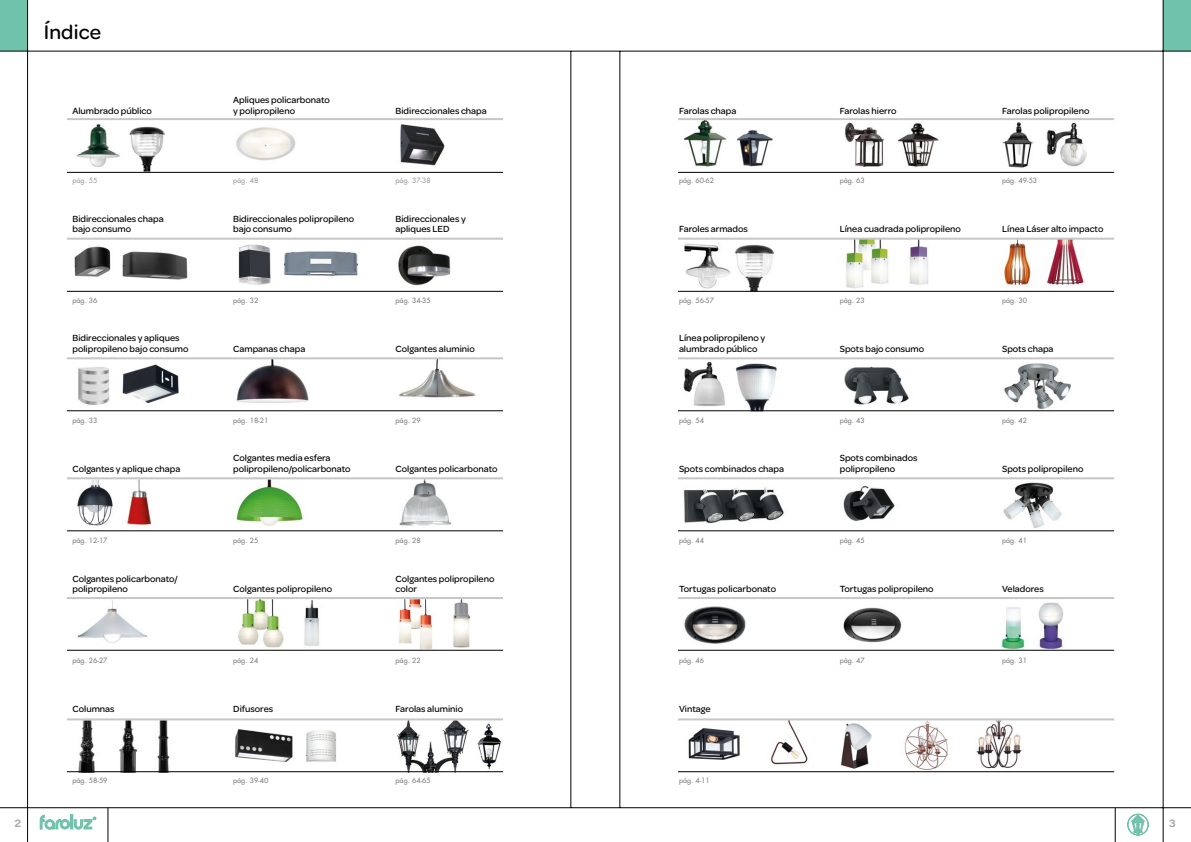
<style>
.page{position:relative;width:1191px;height:842px;background:#fff}
.page>*{position:absolute;margin:0;border:0;box-sizing:border-box;transform-origin:0 0}
.t1{font:500 21px "Omnes Carrefour";letter-spacing:.01em;color:#000}
.t2{font:600 11px "Acumin Pro Wide";color:#a8a8a7}
.t3{font:500 9.5px/10.5px "Omnes Carrefour";color:#000}
.t4{font:7px "Futura Std";color:#706f6f}
.t5{font:7px "Futura Std";color:#909090}
</style>
<div class="page">
<img style="left:0;top:0;width:1191px;height:842px">
<svg style="left:1127px;top:814px;width:21px;height:21px"></svg>
<svg style="left:40px;top:815px;width:56px;height:14px"></svg>
<div style="left:0;top:0;width:28px;height:51px;background:#71c2ab"></div>
<div style="left:1163px;top:0;width:28px;height:51px;background:#71c2ab"></div>
<hr style="left:108px;top:808px;width:1px;height:34px;background:#000">
<hr style="left:1115px;top:808px;width:1px;height:34px;background:#000">
<hr style="left:27px;top:0;width:1px;height:842px;background:#000">
<hr style="left:0;top:807px;width:594px;height:1px;background:#000">
<hr style="left:0;top:51px;width:594px;height:1px;background:#000">
<hr style="left:570px;top:51px;width:1px;height:757px;background:#000">
<hr style="left:1163px;top:0;width:1px;height:842px;background:#000">
<hr style="left:594px;top:807px;width:597px;height:1px;background:#000">
<hr style="left:594px;top:51px;width:597px;height:1px;background:#000">
<hr style="left:619px;top:51px;width:1px;height:757px;background:#000">
<hr style="left:67px;top:172px;width:436px;height:1px;background:#000">
<hr style="left:678px;top:172px;width:436px;height:1px;background:#000">
<hr style="left:67px;top:291px;width:436px;height:1px;background:#000">
<hr style="left:678px;top:291px;width:436px;height:1px;background:#000">
<hr style="left:67px;top:411px;width:436px;height:1px;background:#000">
<hr style="left:678px;top:411px;width:436px;height:1px;background:#000">
<hr style="left:67px;top:531px;width:436px;height:1px;background:#000">
<hr style="left:678px;top:531px;width:436px;height:1px;background:#000">
<hr style="left:67px;top:650px;width:436px;height:1px;background:#000">
<hr style="left:678px;top:650px;width:436px;height:1px;background:#000">
<hr style="left:67px;top:771px;width:436px;height:1px;background:#000">
<hr style="left:67px;top:718px;width:436px;height:2px;background:#c6c6c6">
<hr style="left:678px;top:718px;width:436px;height:2px;background:#c6c6c6">
<hr style="left:67px;top:597px;width:436px;height:2px;background:#c6c6c6">
<hr style="left:678px;top:597px;width:436px;height:2px;background:#c6c6c6">
<hr style="left:67px;top:477px;width:436px;height:2px;background:#c6c6c6">
<hr style="left:678px;top:477px;width:436px;height:2px;background:#c6c6c6">
<hr style="left:67px;top:357px;width:436px;height:2px;background:#c6c6c6">
<hr style="left:678px;top:357px;width:436px;height:2px;background:#c6c6c6">
<hr style="left:67px;top:238px;width:436px;height:2px;background:#c6c6c6">
<hr style="left:678px;top:238px;width:436px;height:2px;background:#c6c6c6">
<hr style="left:67px;top:118px;width:436px;height:2px;background:#c6c6c6">
<hr style="left:678px;top:118px;width:436px;height:2px;background:#c6c6c6">
<hr style="left:678px;top:771px;width:436px;height:1px;background:#000">
<h1 class="t1" style="left:44px;top:17px;width:59px">Índice</h1>
<p class="t3" style="left:233px;top:94px;width:98px">Apliques policarbonato y polipropileno</p>
<p class="t3" style="left:839px;top:105px;width:58px">Farolas hierro</p>
<p class="t3" style="left:72px;top:105px;width:81px">Alumbrado público</p>
<p class="t3" style="left:679px;top:105px;width:59px">Farolas chapa</p>
<p class="t3" style="left:395px;top:105px;width:93px">Bidireccionales chapa</p>
<p class="t3" style="left:1002px;top:105px;width:89px">Farolas polipropileno</p>
<p class="t5" style="left:233px;top:176px;width:27px">pág. 48</p>
<p class="t4" style="left:839px;top:176px;width:27px">pág. 63</p>
<p class="t5" style="left:395px;top:176px;width:37px">pág. 37-38</p>
<p class="t4" style="left:1002px;top:176px;width:37px">pág. 49-53</p>
<p class="t5" style="left:72px;top:176px;width:27px">pág. 55</p>
<p class="t4" style="left:679px;top:176px;width:37px">pág. 60-62</p>
<p class="t3" style="left:233px;top:213px;width:122px">Bidireccionales polipropileno bajo consumo</p>
<p class="t3" style="left:839px;top:223px;width:123px">Línea cuadrada polipropileno</p>
<p class="t3" style="left:72px;top:213px;width:93px">Bidireccionales chapa bajo consumo</p>
<p class="t3" style="left:679px;top:223px;width:70px">Faroles armados</p>
<p class="t3" style="left:395px;top:213px;width:72px">Bidireccionales y apliques LED</p>
<p class="t3" style="left:1002px;top:223px;width:103px">Línea Láser alto impacto</p>
<p class="t4" style="left:395px;top:296px;width:37px">pág. 34-35</p>
<p class="t4" style="left:1002px;top:296px;width:27px">pág. 30</p>
<p class="t4" style="left:72px;top:296px;width:27px">pág. 36</p>
<p class="t4" style="left:679px;top:296px;width:37px">pág. 56-57</p>
<p class="t4" style="left:233px;top:296px;width:27px">pág. 32</p>
<p class="t4" style="left:839px;top:296px;width:27px">pág. 23</p>
<p class="t3" style="left:72px;top:332px;width:117px">Bidireccionales y apliques polipropileno bajo consumo</p>
<p class="t3" style="left:679px;top:332px;width:88px">Línea polipropileno y alumbrado público</p>
<p class="t3" style="left:233px;top:343px;width:74px">Campanas chapa</p>
<p class="t3" style="left:839px;top:343px;width:86px">Spots bajo consumo</p>
<p class="t3" style="left:395px;top:343px;width:81px">Colgantes aluminio</p>
<p class="t3" style="left:1002px;top:343px;width:53px">Spots chapa</p>
<p class="t4" style="left:72px;top:416px;width:27px">pág. 33</p>
<p class="t4" style="left:679px;top:416px;width:27px">pág. 54</p>
<p class="t4" style="left:233px;top:416px;width:37px">pág. 18-21</p>
<p class="t4" style="left:839px;top:416px;width:27px">pág. 43</p>
<p class="t4" style="left:395px;top:416px;width:27px">pág. 29</p>
<p class="t4" style="left:1002px;top:416px;width:27px">pág. 42</p>
<p class="t3" style="left:233px;top:452px;width:119px">Colgantes media esfera polipropileno/policarbonato</p>
<p class="t3" style="left:839px;top:452px;width:79px">Spots combinados polipropileno</p>
<p class="t3" style="left:72px;top:463px;width:109px">Colgantes y aplique chapa</p>
<p class="t3" style="left:679px;top:463px;width:107px">Spots combinados chapa</p>
<p class="t3" style="left:395px;top:463px;width:104px">Colgantes policarbonato</p>
<p class="t3" style="left:1002px;top:463px;width:83px">Spots polipropileno</p>
<p class="t4" style="left:72px;top:536px;width:37px">pág. 12-17</p>
<p class="t4" style="left:679px;top:536px;width:27px">pág. 44</p>
<p class="t4" style="left:233px;top:536px;width:27px">pág. 25</p>
<p class="t4" style="left:839px;top:536px;width:27px">pág. 45</p>
<p class="t4" style="left:395px;top:536px;width:27px">pág. 28</p>
<p class="t4" style="left:1002px;top:536px;width:27px">pág. 41</p>
<p class="t3" style="left:72px;top:573px;width:107px">Colgantes policarbonato/ polipropileno</p>
<p class="t3" style="left:679px;top:583px;width:99px">Tortugas policarbonato</p>
<p class="t3" style="left:395px;top:573px;width:100px">Colgantes polipropileno color</p>
<p class="t3" style="left:1002px;top:583px;width:43px">Veladores</p>
<p class="t3" style="left:233px;top:583px;width:100px">Colgantes polipropileno</p>
<p class="t3" style="left:839px;top:583px;width:95px">Tortugas polipropileno</p>
<p class="t4" style="left:72px;top:656px;width:37px">pág. 26-27</p>
<p class="t4" style="left:679px;top:656px;width:27px">pág. 46</p>
<p class="t4" style="left:233px;top:656px;width:27px">pág. 24</p>
<p class="t4" style="left:839px;top:656px;width:27px">pág. 47</p>
<p class="t4" style="left:395px;top:656px;width:27px">pág. 22</p>
<p class="t4" style="left:1002px;top:656px;width:27px">pág. 31</p>
<p class="t3" style="left:233px;top:703px;width:42px">Difusores</p>
<p class="t3" style="left:72px;top:703px;width:44px">Columnas</p>
<p class="t3" style="left:679px;top:703px;width:33px">Vintage</p>
<p class="t3" style="left:395px;top:703px;width:69px">Farolas aluminio</p>
<p class="t4" style="left:72px;top:776px;width:37px">pág. 58-59</p>
<p class="t4" style="left:679px;top:776px;width:32px">pág. 4-11</p>
<p class="t4" style="left:233px;top:776px;width:37px">pág. 39-40</p>
<p class="t4" style="left:395px;top:776px;width:37px">pág. 64-65</p>
<p class="t2" style="left:15px;top:815px;width:8px">2</p>
<p class="t2" style="left:1168px;top:815px;width:9px">3</p>
</div>
